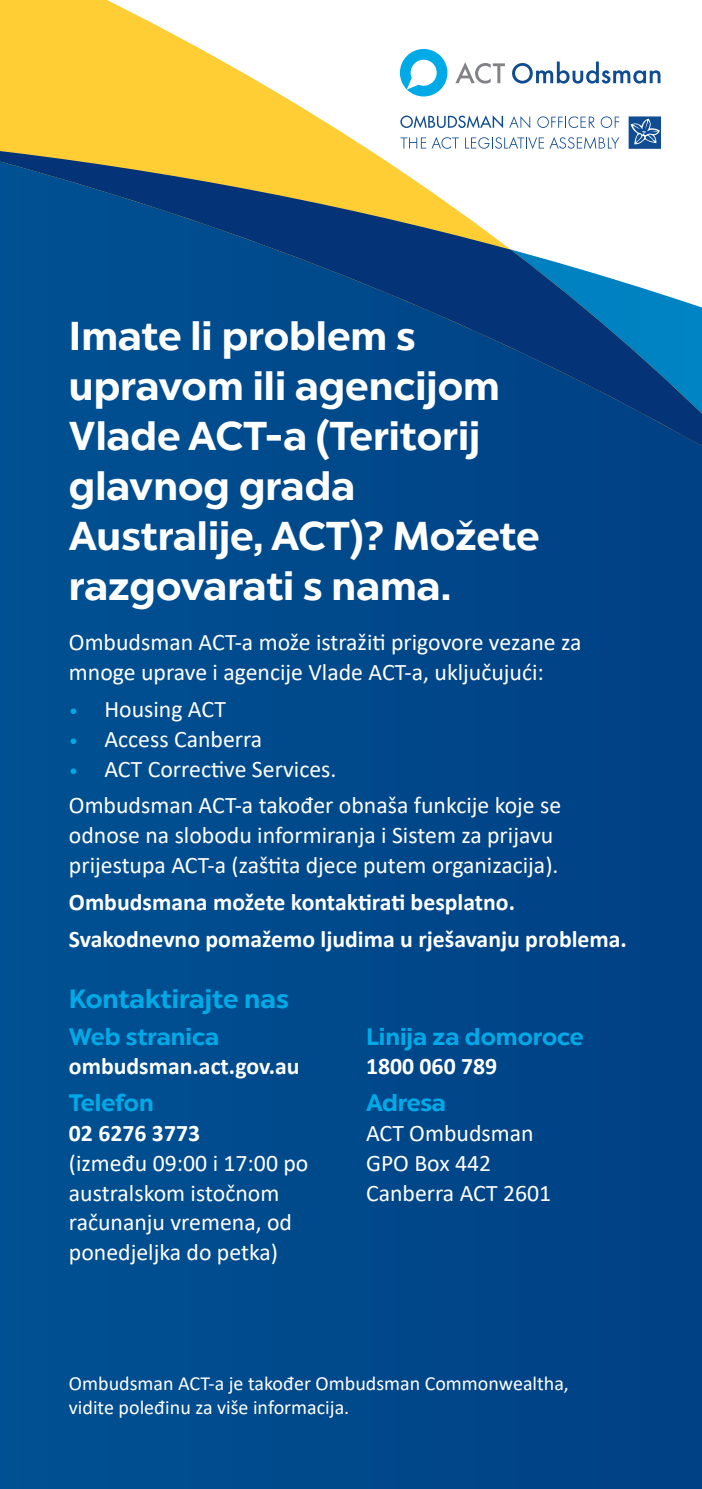
<style>
.page{position:relative;width:702px;height:1489px;background:#fff}
.page>*{position:absolute;margin:0;border:0;box-sizing:border-box;transform-origin:0 0}
.t1{font:700 40px/50px "Chronica Pro";color:#fff}
.t2{font:700 26.25px "Chronica Pro";color:#00aae7}
.t3{font:23.75px/29.8px "Calibri";color:#fff}
.t4{font:700 23.75px/36.8px "Calibri";color:#fff}
.t5{font:700 23.75px "Chronica Pro";color:#00aae7}
.t6{font:20px/24px "Calibri";color:#fff}
.s1{font-family:"Chronica Pro";color:#00aae7}
</style>
<div class="page">
<svg style="left:0;top:0;width:661px;height:143px"></svg>
<svg style="left:0;top:143px;width:702px;height:347px;background:#356a93"></svg>
<div style="left:0;top:490px;width:702px;height:998px;background:#00498b"></div>
<svg style="left:400px;top:49px;width:47px;height:47px"></svg>
<svg style="left:628px;top:116px;width:33px;height:33px"></svg>
<svg style="left:400px;top:115px;width:103px;height:13px"></svg>
<svg style="left:509px;top:116px;width:21px;height:12px"></svg>
<svg style="left:537px;top:116px;width:82px;height:12px"></svg>
<svg style="left:400px;top:137px;width:59px;height:12px"></svg>
<svg style="left:465px;top:137px;width:154px;height:12px"></svg>
<svg style="left:455px;top:62px;width:50px;height:22px"></svg>
<svg style="left:512px;top:61px;width:148px;height:23px"></svg>
<h1 class="t1" style="left:69px;top:310px;width:472px">Imate li problem s upravom ili agencijom<br>Vlade ACT-a (Teritorij glavnog grada<br>Australije, ACT)? Možete razgovarati s nama.</h1>
<p class="t3" style="left:69px;top:627px;width:514px">Ombudsman ACT-a može istražiti prigovore vezane za mnoge uprave i agencije Vlade ACT-a, uključujući:</p>
<p class="t3" style="left:69px;top:693px;width:158px"><span class="s1">•</span> Housing ACT</p>
<p class="t3" style="left:69px;top:723px;width:195px"><span class="s1">•</span> Access Canberra</p>
<p class="t3" style="left:69px;top:749px;width:494px;line-height:36.8px"><span class="s1">•</span> ACT Corrective Services.<br>Ombudsman ACT-a također obnaša funkcije koje se</p>
<p class="t3" style="left:69px;top:819px;width:491px">odnose na slobodu informiranja i Sistem za prijavu prijestupa ACT-a (zaštita djece putem organizacija).</p>
<p class="t4" style="left:69px;top:883px;width:559px">Ombudsmana možete kontaktirati besplatno.<br>Svakodnevno pomažemo ljudima u rješavanju problema.</p>
<p class="t2" style="left:69px;top:982px;width:221px">Kontaktirajte nas</p>
<p class="t5" style="left:69px;top:1021px;width:152px">Web stranica</p>
<p class="t4" style="left:69px;top:1047px;width:232px">ombudsman.act.gov.au</p>
<p class="t5" style="left:69px;top:1088px;width:86px">Telefon</p>
<p class="t4" style="left:69px;top:1114px;width:133px">02 6276 3773</p>
<p class="t3" style="left:69px;top:1147px;width:241px">(između 09:00 i 17:00 po australskom istočnom računanju vremena, od ponedjeljka do petka)</p>
<p class="t5" style="left:366px;top:1021px;width:219px">Linija za domoroce</p>
<p class="t4" style="left:366px;top:1047px;width:133px">1800 060 789</p>
<p class="t5" style="left:366px;top:1088px;width:81px">Adresa</p>
<p class="t3" style="left:366px;top:1117px;width:187px">ACT Ombudsman<br>GPO Box 442<br>Canberra ACT 2601</p>
<p class="t6" style="left:69px;top:1370px;width:501px">Ombudsman ACT-a je također Ombudsman Commonwealtha, vidite poleđinu za više informacija.</p>
</div>
